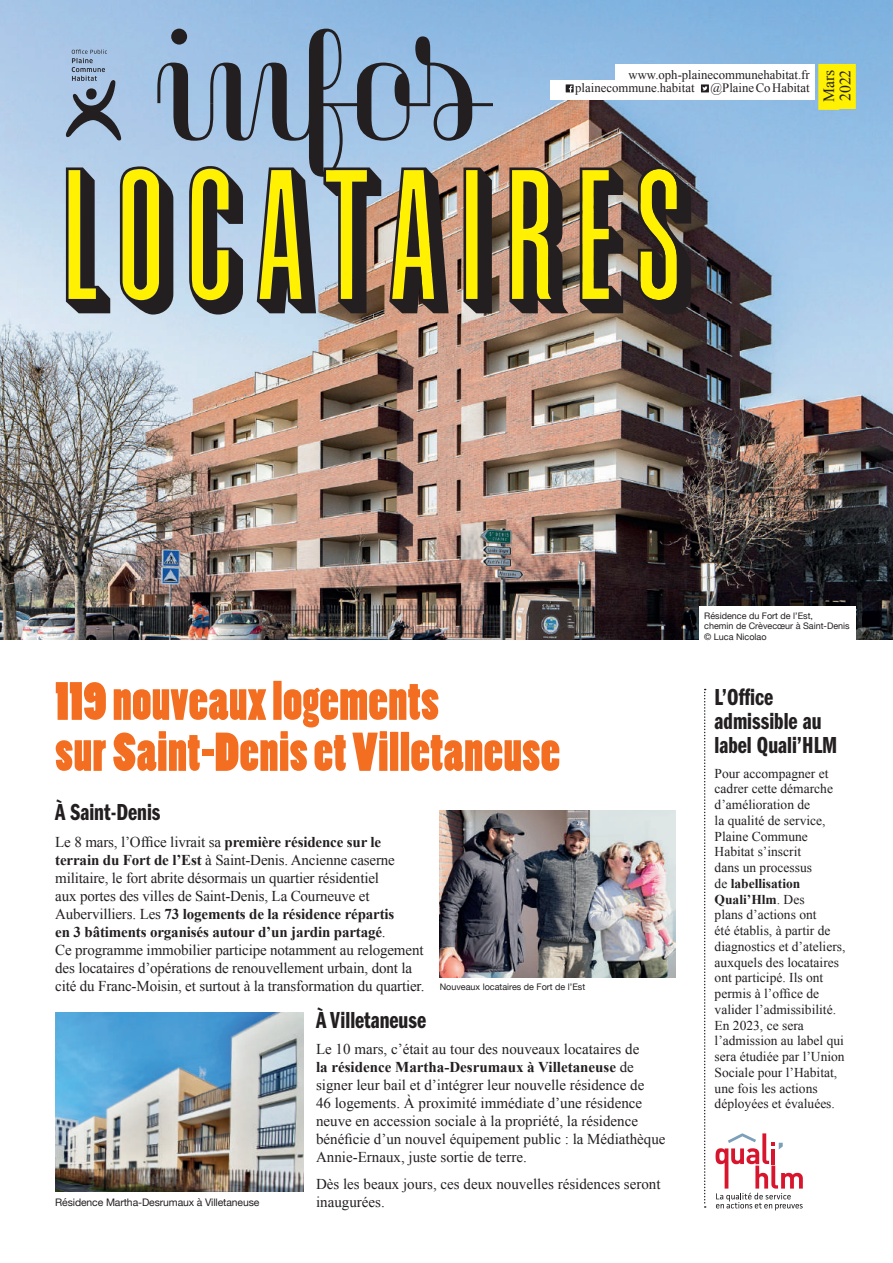
<style>
.page{position:relative;width:893px;height:1263px;background:#fff}
.page>*{position:absolute;margin:0;border:0;box-sizing:border-box;transform-origin:0 0}
.t1{font:150.15px "Magasin";color:#231f20}
.t2{font:51px/51px "Poplar Std";letter-spacing:.01em;color:#f36e21}
.t3{font:24px/24px "ITC Franklin Gothic Std Dm Cp";color:#231f20}
.t4{font:15.75px/16.5px "Times New Roman";color:#231f20}
.t5{font:15px/18px "Times New Roman";color:#231f20}
.t6{font:13.5px/15.8px "Times New Roman";color:#231f20}
.t7{font:12.75px/13.5px "Times New Roman";color:#231f20;text-align:right}
.t8{font:10.35px "Helvetica Neue";letter-spacing:-.01em;color:#231f20}
.t9{font:9px/10.5px "Helvetica Neue";color:#231f20}
.s1{font-weight:700}
</style>
<div class="page">
<img style="left:0;top:0;width:893px;height:640px">
<svg style="left:66px;top:50px;width:56px;height:91px;background:#899db6"></svg>
<svg style="left:66px;top:167px;width:44px;height:146px;background:#8e905b"></svg>
<svg style="left:120px;top:166px;width:53px;height:149px;background:#8a852a"></svg>
<svg style="left:189px;top:166px;width:54px;height:149px;background:#848340"></svg>
<svg style="left:257px;top:167px;width:59px;height:146px;background:#8c8c45"></svg>
<svg style="left:323px;top:167px;width:58px;height:146px;background:#928954"></svg>
<svg style="left:389px;top:167px;width:60px;height:146px;background:#8f8233"></svg>
<svg style="left:463px;top:167px;width:29px;height:146px;background:#776f1b"></svg>
<svg style="left:509px;top:167px;width:59px;height:146px;background:#887b22"></svg>
<svg style="left:580px;top:167px;width:43px;height:146px;background:#83772d"></svg>
<svg style="left:638px;top:166px;width:53px;height:148px;background:#736a1b"></svg>
<div style="left:615px;top:64px;width:200px;height:20px;background:#fff"></div>
<div style="left:551px;top:80px;width:264px;height:20px;background:#fff"></div>
<svg style="left:566px;top:84px;width:8px;height:8px"></svg>
<svg style="left:569px;top:86px;width:3px;height:6px"></svg>
<svg style="left:701px;top:84px;width:8px;height:8px"></svg>
<svg style="left:702px;top:86px;width:5px;height:5px"></svg>
<div style="left:818px;top:64px;width:21px;height:46px;background:#fff101"></div>
<div style="left:835px;top:64px;width:21px;height:45px;background:#fff101"></div>
<div style="left:700px;top:606px;width:156px;height:40px;background:#fff"></div>
<img style="left:55px;top:1013px;width:248px;height:178px">
<img style="left:440px;top:810px;width:235px;height:167px">
<svg style="left:704px;top:689px;width:2px;height:519px"></svg>
<svg style="left:716px;top:1133px;width:87px;height:77px"></svg>
<h1 class="t1" style="left:159px;top:-6px;width:334px">infos</h1>
<p class="t7" style="left:575px;top:68px;width:236px">www.oph-plainecommunehabitat.fr plainecommune.habitat @PlaineCoHabitat</p>
<p class="t4" style="left:820px;top:102px;width:34px;rotate:-90deg">Mars<br>2022</p>
<p class="t9" style="left:704px;top:611px;width:147px">Résidence du Fort de l’Est,<br>chemin de Crèvecœur à Saint-Denis © Luca Nicolao</p>
<h2 class="t2" style="left:55px;top:678px;width:506px">119 nouveaux logements<br>sur Saint-Denis et Villetaneuse</h2>
<h3 class="t3" style="left:55px;top:801px;width:107px">À Saint-Denis</h3>
<p class="t5" style="left:55px;top:833px;width:371px">Le 8 mars, l’Office livrait sa <span class="s1">première résidence sur le terrain du Fort de l’Est</span> à Saint-Denis. Ancienne caserne militaire, le fort abrite désormais un quartier résidentiel<br>aux portes des villes de Saint-Denis, La Courneuve et Aubervilliers. Les <span class="s1">73 logements de la résidence répartis<br>en 3 bâtiments organisés autour d’un jardin partagé</span>.<br>Ce programme immobilier participe notamment au relogement des locataires d’opérations de renouvellement urbain, dont la cité du Franc-Moisin, et surtout à la transformation du quartier.</p>
<h3 class="t3" style="left:316px;top:1008px;width:111px">À Villetaneuse</h3>
<p class="t5" style="left:316px;top:1040px;width:351px">Le 10 mars, c’était au tour des nouveaux locataires de<br><span class="s1">la résidence Martha-Desrumaux à Villetaneuse</span> de signer leur bail et d’intégrer leur nouvelle résidence de<br>46 logements. À proximité immédiate d’une résidence neuve en accession sociale à la propriété, la résidence bénéficie d’un nouvel équipement public : la Médiathèque Annie-Ernaux, juste sortie de terre.</p>
<p class="t5" style="left:316px;top:1174px;width:346px">Dès les beaux jours, ces deux nouvelles résidences seront inaugurées.</p>
<p class="t9" style="left:440px;top:982px;width:147px">Nouveaux locataires de Fort de l’Est</p>
<p class="t8" style="left:55px;top:1195px;width:206px">Résidence Martha-Desrumaux à Villetaneuse</p>
<h3 class="t3" style="left:715px;top:686px;width:124px">L’Office admissible au label Quali’HLM</h3>
<p class="t6" style="left:715px;top:765px;width:132px">Pour accompagner et cadrer cette démarche d’amélioration de<br>la qualité de service,<br>Plaine Commune<br>Habitat s’inscrit<br>dans un processus<br>de <span class="s1">labellisation<br>Quali’Hlm</span>. Des<br>plans d’actions ont<br>été établis, à partir de diagnostics et d’ateliers, auxquels des locataires ont participé. Ils ont permis à l’office de valider l’admissibilité.<br>En 2023, ce sera l’admission au label qui sera étudiée par l’Union<br>Sociale pour l’Habitat, une fois les actions déployées et évaluées.</p>
</div>
